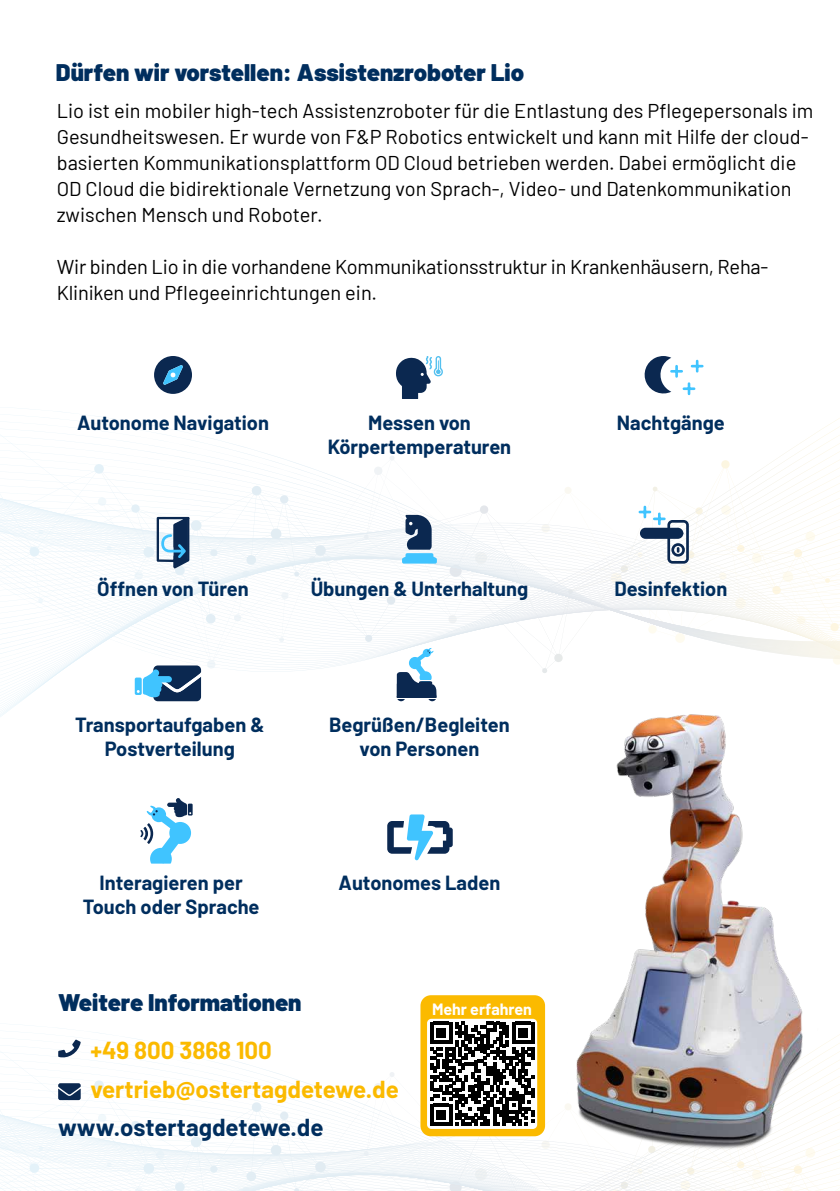
<style>
.page{position:relative;width:840px;height:1191px;background:#fff}
.page>*{position:absolute;margin:0;border:0;box-sizing:border-box;transform-origin:0 0}
.t1{font:900 24px "Barlow";color:#002e5e}
.t2{font:700 24px/38.4px "Barlow";color:#fbba00}
.t3{font:700 24px "Barlow";color:#002e5e}
.t4{font:20px/26px "Barlow";color:#000}
.t5{font:700 20px/24px "Barlow";color:#002e5e;text-align:center}
.t6{font:700 16px "Barlow";color:#fff}
</style>
<div class="page">
<svg style="left:0;top:416px;width:839px;height:243px"></svg>
<svg style="left:752px;top:1035px;width:87px;height:156px"></svg>
<div style="left:420px;top:995px;width:124px;height:141px;background:#fbba00;border-radius:10px"></div>
<div style="left:427px;top:1018px;width:110px;height:111px;border:2px solid #fff;border-radius:3px"></div>
<svg style="left:396px;top:692px;width:9px;height:9px"></svg>
<svg style="left:427px;top:692px;width:9px;height:9px"></svg>
<svg style="left:396px;top:648px;width:40px;height:50px"></svg>
<svg style="left:135px;top:665px;width:66px;height:36px"></svg>
<svg style="left:396px;top:356px;width:47px;height:43px"></svg>
<svg style="left:644px;top:356px;width:58px;height:39px"></svg>
<svg style="left:154px;top:356px;width:38px;height:38px"></svg>
<svg style="left:140px;top:798px;width:53px;height:65px"></svg>
<svg style="left:387px;top:814px;width:65px;height:46px"></svg>
<svg style="left:402px;top:515px;width:34px;height:48px"></svg>
<svg style="left:157px;top:517px;width:32px;height:51px"></svg>
<div style="left:667px;top:520px;width:21px;height:43px;border:3px solid #0b2850;border-radius:4px"></div>
<svg style="left:639px;top:507px;width:25px;height:17px"></svg>
<svg style="left:669px;top:542px;width:16px;height:16px"></svg>
<div style="left:639px;top:528px;width:44px;height:11px;background:#0b2850;border:3px solid #0b2850;border-radius:4px"></div>
<img style="left:511px;top:714px;width:317px;height:436px">
<svg style="left:0;top:1022px;width:752px;height:169px"></svg>
<p class="t1" style="left:56px;top:54px;width:469px">Dürfen wir vorstellen: Assistenzroboter Lio</p>
<p class="t4" style="left:57px;top:96px;width:757px">Lio ist ein mobiler high-tech Assistenzroboter für die Entlastung des Pflegepersonals im Gesundheitswesen. Er wurde von F&amp;P Robotics entwickelt und kann mit Hilfe der cloud&shy;basierten Kommunikationsplattform OD Cloud betrieben werden. Dabei ermöglicht die OD Cloud die bidirektionale Vernetzung von Sprach-, Video- und Datenkommunikation zwischen Mensch und Roboter.</p>
<p class="t4" style="left:57px;top:252px;width:712px">Wir binden Lio in die vorhandene Kommunikationsstruktur in Krankenhäusern, Reha-<br>Kliniken und Pflegeeinrichtungen ein.</p>
<p class="t5" style="left:77px;top:409px;width:193px">Autonome Navigation</p>
<p class="t5" style="left:368px;top:409px;width:104px">Messen von</p>
<p class="t5" style="left:616px;top:409px;width:109px">Nachtgänge</p>
<p class="t5" style="left:327px;top:433px;width:185px">Körpertemperaturen</p>
<p class="t5" style="left:97px;top:575px;width:153px">Öffnen von Türen</p>
<p class="t5" style="left:310px;top:575px;width:219px">Übungen &amp; Unterhaltung</p>
<p class="t5" style="left:614px;top:575px;width:114px">Desinfektion</p>
<p class="t5" style="left:75px;top:711px;width:191px">Transportaufgaben &amp;<br>Postverteilung</p>
<p class="t5" style="left:329px;top:711px;width:182px">Begrüßen/Begleiten von Personen</p>
<p class="t5" style="left:83px;top:869px;width:178px">Interagieren per<br>Touch oder Sprache</p>
<p class="t5" style="left:338px;top:869px;width:163px">Autonomes Laden</p>
<p class="t1" style="left:58px;top:984px;width:245px">Weitere Informationen</p>
<p class="t2" style="left:90px;top:1029px;width:310px">+49 800 3868 100 vertrieb@ostertagdetewe.de</p>
<p class="t3" style="left:58px;top:1109px;width:267px">www.ostertagdetewe.de</p>
<p class="t6" style="left:432px;top:997px;width:101px">Mehr erfahren</p>
</div>
